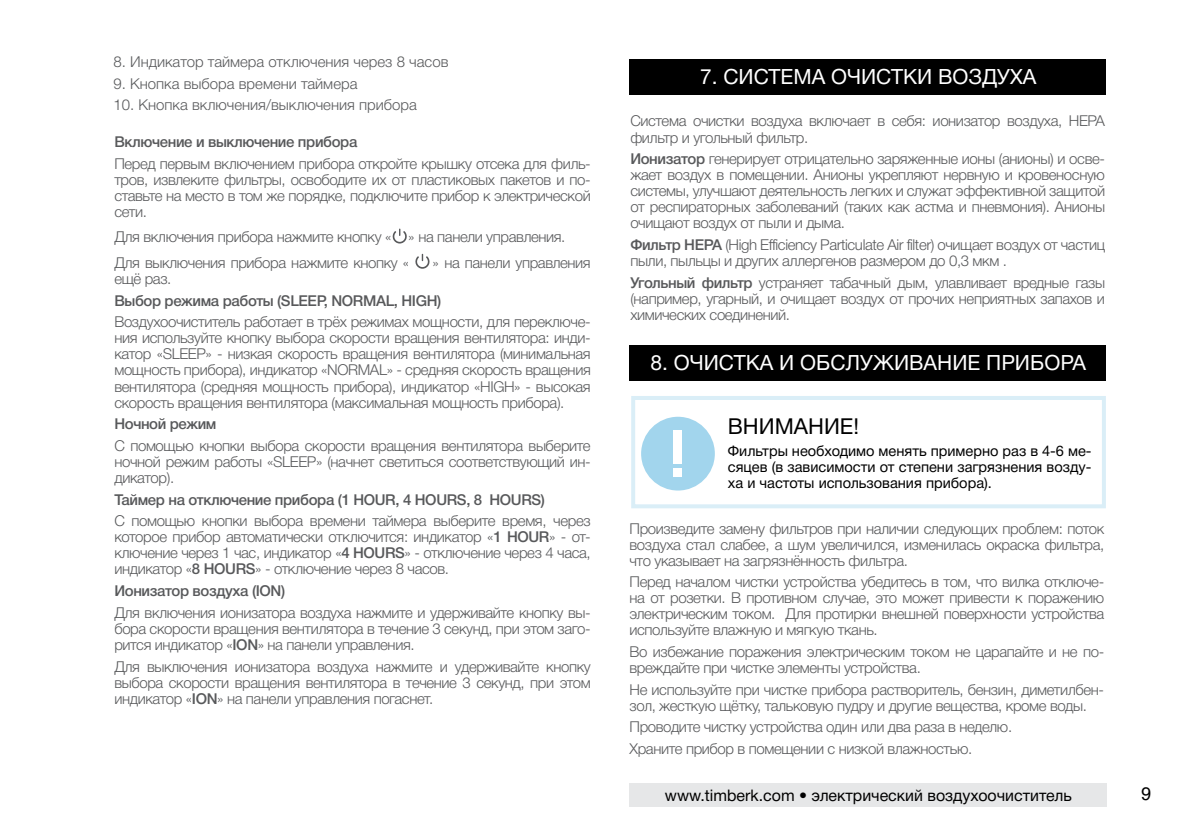
<style>
.page{position:relative;width:1191px;height:840px;background:#fff}
.page>*{position:absolute;margin:0;border:0;box-sizing:border-box;transform-origin:0 0}
.t1{font:22px "Helvetica Neue Cyr";color:#000}
.t2{font:21px "Helvetica Neue Cyr";color:#fff}
.t3{font:18px "Helios C";color:#000}
.t4{font:16px "Helvetica Neue Cyr";color:#000}
.t5{font:300 15px/16px "Helvetica Neue Cyr";letter-spacing:-.025em;color:#58595b;text-align:justify}
.t6{font:500 15px "Helvetica Neue Cyr";letter-spacing:-.025em;color:#58595b}
.t7{font:300 15px "Helvetica Neue Cyr";color:#58595b}
.t8{font:14.6px/16px "Helvetica Neue Cyr";color:#000;text-align:justify}
.s1{font-weight:500}
</style>
<div class="page">
<div style="left:629px;top:782px;width:478px;height:24px;background:#e6e7e8"></div>
<div style="left:631px;top:396px;width:475px;height:112px;border:4px solid #a2d5ed"></div>
<div style="left:641px;top:416px;width:74px;height:74px;background:#a2d5ed;border-radius:50%"></div>
<div style="left:673px;top:430px;width:9px;height:34px;background:#fff"></div>
<div style="left:673px;top:467px;width:9px;height:9px;background:#fff"></div>
<div style="left:629px;top:344px;width:477px;height:36px;background:#000"></div>
<div style="left:629px;top:59px;width:477px;height:36px;background:#000"></div>
<svg style="left:392px;top:228px;width:15px;height:15px"></svg>
<svg style="left:415px;top:254px;width:15px;height:14px"></svg>
<p class="t7" style="left:113px;top:53px;width:336px">8. Индикатор таймера отключения через 8 часов</p>
<p class="t7" style="left:113px;top:75px;width:246px">9. Кнопка выбора времени таймера</p>
<p class="t7" style="left:113px;top:97px;width:305px">10. Кнопка включения/выключения прибора</p>
<p class="t6" style="left:114px;top:133px;width:244px">Включение и выключение прибора</p>
<p class="t5" style="left:114px;top:155px;width:478px">Перед первым включением прибора откройте крышку отсека для филь&shy;тров, извлеките фильтры, освободите их от пластиковых пакетов и по&shy;ставьте на место в том же порядке, подключите прибор к электрической сети.</p>
<p class="t5" style="left:114px;top:224px;width:452px;line-height:25.6px">Для включения прибора нажмите кнопку « » на панели управления.<br>Для выключения прибора нажмите кнопку «</p>
<p class="t5" style="left:432px;top:255px;width:160px">» на панели управления</p>
<p class="t5" style="left:114px;top:271px;width:59px">ещё раз.</p>
<p class="t6" style="left:114px;top:292px;width:328px">Выбор режима работы (SLEEP, NORMAL, HIGH)</p>
<p class="t5" style="left:114px;top:314px;width:478px">Воздухоочиститель работает в трёх режимах мощности, для переключе&shy;ния используйте кнопку выбора скорости вращения вентилятора: инди&shy;катор «SLEEP» - низкая скорость вращения вентилятора (минимальная мощность прибора), индикатор «NORMAL» - средняя скорость вращения вентилятора (средняя мощность прибора), индикатор «HIGH» - высокая скорость вращения вентилятора (максимальная мощность прибора).</p>
<p class="t6" style="left:114px;top:415px;width:104px">Ночной режим</p>
<p class="t5" style="left:114px;top:437px;width:478px">С помощью кнопки выбора скорости вращения вентилятора выберите ночной режим работы «SLEEP» (начнет светиться соответствующий ин&shy;дикатор).</p>
<p class="t6" style="left:114px;top:491px;width:432px">Таймер на отключение прибора (1 HOUR, 4 HOURS, 8 HOURS)</p>
<p class="t5" style="left:114px;top:513px;width:478px">С помощью кнопки выбора времени таймера выберите время, через которое прибор автоматически отключится: индикатор «<span class="s1">1 HOUR</span>» - от&shy;ключение через 1 час, индикатор «<span class="s1">4 HOURS</span>» - отключение через 4 часа, индикатор «<span class="s1">8 HOURS</span>» - отключение через 8 часов.</p>
<p class="t6" style="left:114px;top:582px;width:172px">Ионизатор воздуха (ION)</p>
<p class="t5" style="left:114px;top:604px;width:478px">Для включения ионизатора воздуха нажмите и удерживайте кнопку вы&shy;бора скорости вращения вентилятора в течение 3 секунд, при этом заго&shy;рится индикатор «<span class="s1">ION</span>» на панели управления.</p>
<p class="t5" style="left:114px;top:658px;width:478px">Для выключения ионизатора воздуха нажмите и удерживайте кнопку выбора скорости вращения вентилятора в течение 3 секунд, при этом индикатор «<span class="s1">ION</span>» на панели управления погаснет.</p>
<h2 class="t2" style="left:700px;top:65px;width:338px">7. СИСТЕМА ОЧИСТКИ ВОЗДУХА</h2>
<p class="t5" style="left:630px;top:113px;width:476px">Система очистки воздуха включает в себя: ионизатор воздуха, HEPA фильтр и угольный фильтр.</p>
<p class="t5" style="left:630px;top:151px;width:476px"><span class="s1">Ионизатор</span> генерирует отрицательно заряженные ионы (анионы) и осве&shy;жает воздух в помещении. Анионы укрепляют нервную и кровеносную системы, улучшают деятельность легких и служат эффективной защитой от респираторных заболеваний (таких как астма и пневмония). Анионы очищают воздух от пыли и дыма.</p>
<p class="t5" style="left:630px;top:237px;width:476px"><span class="s1">Фильтр HEPA</span> (High Efficiency Particulate Air filter) очищает воздух от частиц пыли, пыльцы и других аллергенов размером до 0,3 мкм .</p>
<p class="t5" style="left:630px;top:274px;width:476px"><span class="s1">Угольный фильтр</span> устраняет табачный дым, улавливает вредные газы (например, угарный, и очищает воздух от прочих неприятных запахов и химических соединений.</p>
<h2 class="t2" style="left:650px;top:351px;width:437px">8. ОЧИСТКА И ОБСЛУЖИВАНИЕ ПРИБОРА</h2>
<h1 class="t1" style="left:728px;top:414px;width:133px">ВНИМАНИЕ!</h1>
<p class="t8" style="left:728px;top:442px;width:365px">Фильтры необходимо менять примерно раз в 4-6 ме&shy;сяцев (в зависимости от степени загрязнения возду&shy;ха и частоты использования прибора).</p>
<p class="t5" style="left:629px;top:520px;width:476px">Произведите замену фильтров при наличии следующих проблем: поток воздуха стал слабее, а шум увеличился, изменилась окраска фильтра, что указывает на загрязнённость фильтра.</p>
<p class="t5" style="left:629px;top:573px;width:476px">Перед началом чистки устройства убедитесь в том, что вилка отключе&shy;на от розетки. В противном случае, это может привести к поражению электрическим током. Для протирки внешней поверхности устройства используйте влажную и мягкую ткань.</p>
<p class="t5" style="left:629px;top:643px;width:476px">Во избежание поражения электрическим током не царапайте и не по&shy;вреждайте при чистке элементы устройства.</p>
<p class="t5" style="left:629px;top:681px;width:476px">Не используйте при чистке прибора растворитель, бензин, диметилбен&shy;зол, жесткую щётку, тальковую пудру и другие вещества, кроме воды.</p>
<p class="t5" style="left:629px;top:716px;width:384px;line-height:21.6px">Проводите чистку устройства один или два раза в неделю.<br>Храните прибор в помещении с низкой влажностью.</p>
<p class="t4" style="left:665px;top:786px;width:408px">www.timberk.com • электрический воздухоочиститель</p>
<p class="t3" style="left:1141px;top:782px;width:12px">9</p>
</div>
